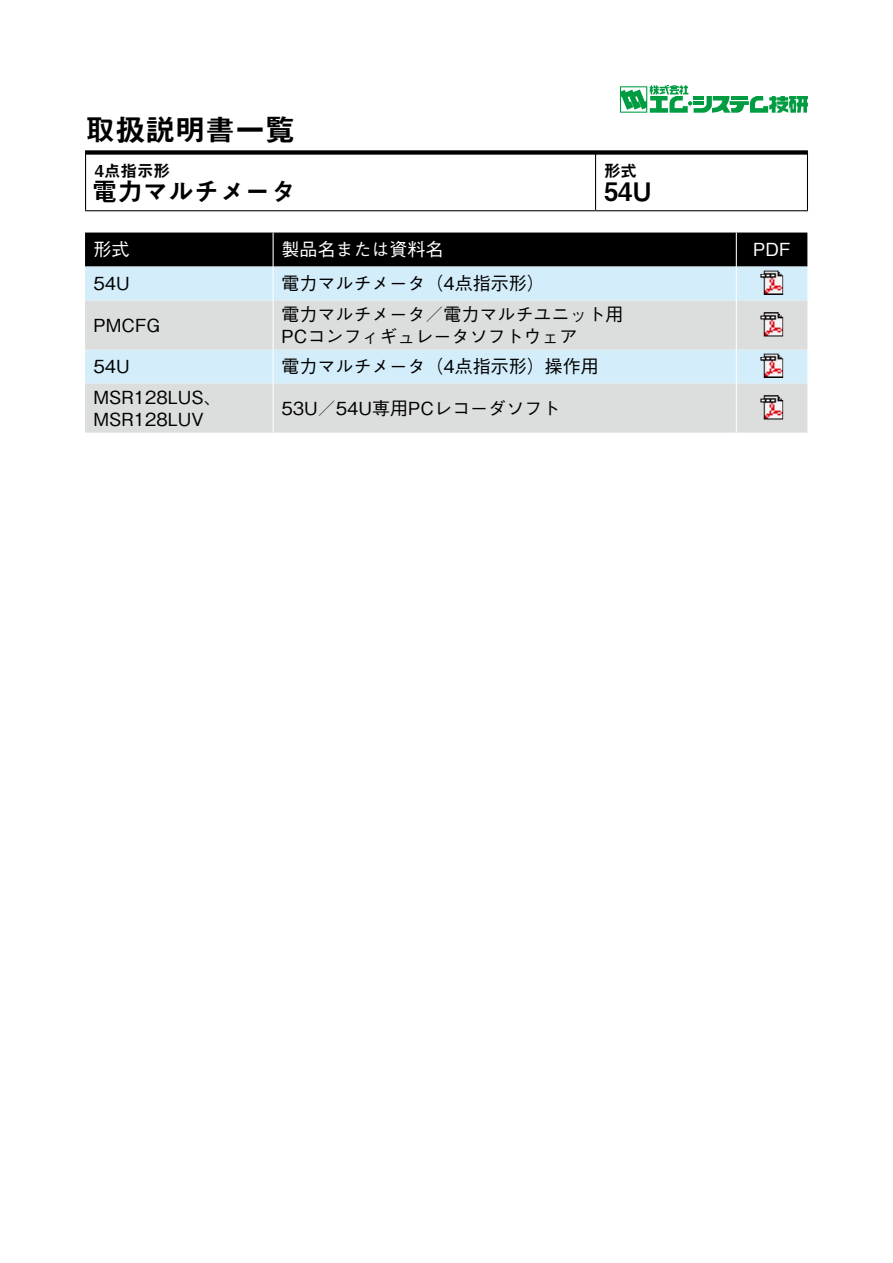
<style>
.page{position:relative;width:893px;height:1263px;background:#fff}
.page>*{position:absolute;margin:0;border:0;box-sizing:border-box;transform-origin:0 0}
.t1{font:30px "Midashi Go Pro MB31";color:#000}
.t2{font:25.5px "Midashi Go Pro MB31";color:#000}
.t3{font:500 18px/30.3px "Gothic BBB Pro";color:#000}
.t4{font:500 18px "Gothic BBB Pro";color:#fff}
.t5{font:16.5px "Midashi Go Pro MB31";color:#000}
</style>
<div class="page">
<div style="left:85px;top:150px;width:723px;height:5px;background:#000"></div>
<svg style="left:620px;top:85px;width:188px;height:28px"></svg>
<hr style="left:595px;top:154px;width:1px;height:56px;background:#000">
<hr style="left:85px;top:154px;width:1px;height:56px;background:#000">
<hr style="left:807px;top:154px;width:1px;height:56px;background:#000">
<hr style="left:85px;top:210px;width:511px;height:1px;background:#000">
<hr style="left:596px;top:210px;width:212px;height:1px;background:#000">
<div style="left:85px;top:233px;width:722px;height:34px;background:#000"></div>
<div style="left:85px;top:267px;width:722px;height:34px;background:#d3edfb"></div>
<svg style="left:85px;top:301px;width:722px;height:132px;background:#d9e1e4"></svg>
<hr style="left:273px;top:233px;width:1px;height:34px;background:#fff">
<hr style="left:736px;top:233px;width:1px;height:34px;background:#fff">
<hr style="left:273px;top:267px;width:1px;height:34px;background:#fff">
<hr style="left:736px;top:267px;width:1px;height:34px;background:#fff">
<hr style="left:273px;top:301px;width:1px;height:49px;background:#fff">
<hr style="left:736px;top:301px;width:1px;height:49px;background:#fff">
<hr style="left:273px;top:350px;width:1px;height:34px;background:#fff">
<hr style="left:736px;top:350px;width:1px;height:34px;background:#fff">
<hr style="left:273px;top:384px;width:1px;height:49px;background:#fff">
<hr style="left:736px;top:384px;width:1px;height:49px;background:#fff">
<img style="left:761px;top:271px;width:22px;height:24px">
<img style="left:761px;top:312px;width:22px;height:24px">
<img style="left:761px;top:354px;width:22px;height:24px">
<img style="left:761px;top:395px;width:22px;height:24px">
<h1 class="t1" style="left:85px;top:106px;width:211px">取扱説明書一覧</h1>
<p class="t5" style="left:95px;top:157px;width:77px">4点指示形</p>
<h2 class="t2" style="left:92px;top:171px;width:205px">電力マルチメータ</h2>
<p class="t4" style="left:94px;top:235px;width:37px">形式</p>
<p class="t3" style="left:94px;top:266px;width:38px">54U</p>
<p class="t4" style="left:282px;top:235px;width:163px">製品名または資料名</p>
<p class="t3" style="left:282px;top:266px;width:265px">電力マルチメータ（4点指示形(</p>
<p class="t5" style="left:604px;top:157px;width:34px">形式</p>
<h2 class="t2" style="left:604px;top:171px;width:49px">54U</h2>
<p class="t3" style="left:94px;top:308px;width:68px">PMCFG</p>
<p class="t3" style="left:94px;top:349px;width:130px">54U<br>MSR128LUS、</p>
<p class="t3" style="left:94px;top:402px;width:112px">MSR128LUV</p>
<p class="t3" style="left:282px;top:296px;width:343px">電力マルチメータ／電力マルチユニット用</p>
<p class="t3" style="left:282px;top:319px;width:319px">PCコンフィギュレータソフトウェア電力マルチメータ（4点指示形）操作用</p>
<p class="t3" style="left:282px;top:391px;width:280px">53U／54U専用PCレコーダソフト</p>
<p class="t4" style="left:753px;top:235px;width:39px">PDF</p>
</div>
